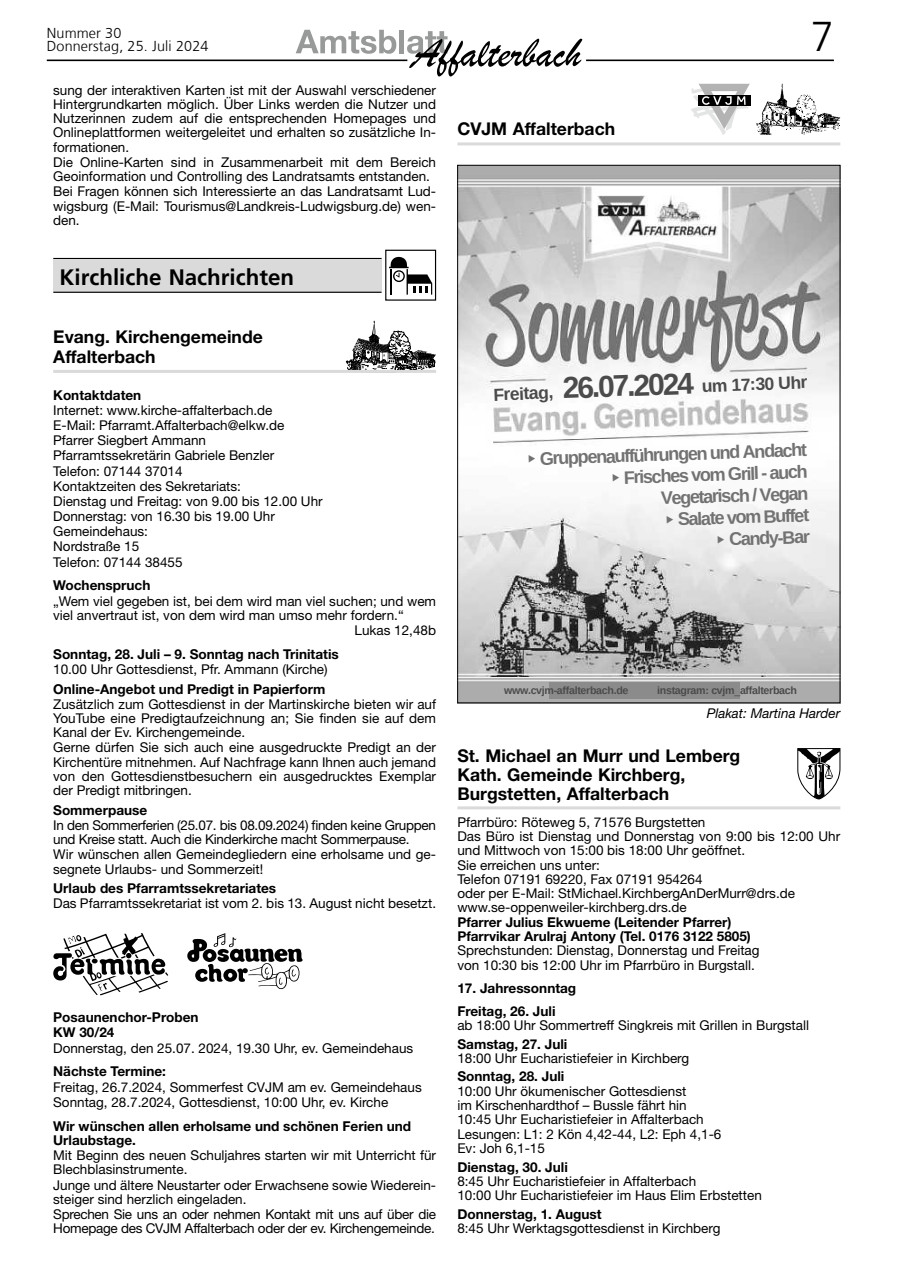
<style>
.page{position:relative;width:902px;height:1280px;background:#fff}
.page>*{position:absolute;margin:0;border:0;box-sizing:border-box;transform-origin:0 0}
.t1{font:300 41.55px "Frutiger";color:#000}
.t2{font:700 30px "Arimo";color:#4b4b4b}
.t3{font:700 22.35px "Frutiger";color:#000}
.t4{font:700 18.15px/21.8px "Arimo";color:#727272;text-align:right}
.t5{font:700 17.55px/19.2px "Helvetica Neue";color:#000}
.t6{font:700 17.55px "Arimo";color:#4b4b4b}
.t7{font:300 14.4px/12.8px "Frutiger";letter-spacing:.01em;color:#000}
.t8{font:700 13.65px/14.4px "Helvetica Neue LT Pro";color:#000}
.t9{font:13.5px/14.4px "Helvetica Neue LT Pro";color:#000}
.t10{font:13.5px/14.5px "Helvetica Neue LT Pro";letter-spacing:-.02em;color:#000}
.t11{font:700 13.5px/14.2px "Helvetica Neue LT Pro";color:#000}
.t12{font:italic 13.5px "Helvetica Neue LT Pro";color:#000}
.t13{font:700 10.65px "Arimo";letter-spacing:-.03em;color:#4a4a4a}
.t14{font:700 10.65px "Arimo";letter-spacing:-.03em;color:#4b4b4b}
.s1{font-family:"Free Sans";font-weight:400}
.s2{font-weight:400}
</style>
<div class="page">
<hr style="left:47px;top:60px;width:360px;height:1px;background:#000">
<hr style="left:586px;top:60px;width:247px;height:1px;background:#000">
<svg style="left:296px;top:30px;width:100px;height:24px"></svg>
<div style="left:399px;top:30px;width:5px;height:23px;background:#989999"></div>
<svg style="left:407px;top:31px;width:175px;height:46px"></svg>
<hr style="left:53px;top:258px;width:328px;height:1px;background:#000">
<div style="left:53px;top:259px;width:328px;height:32px;background:#dadadb"></div>
<hr style="left:53px;top:292px;width:328px;height:1px;background:#000">
<div style="left:385px;top:250px;width:51px;height:51px;border:1px solid #000"></div>
<svg style="left:389px;top:256px;width:43px;height:39px"></svg>
<svg style="left:346px;top:321px;width:90px;height:49px"></svg>
<hr style="left:53px;top:370px;width:383px;height:3px;background:#dadadb">
<svg style="left:53px;top:933px;width:115px;height:62px"></svg>
<svg style="left:187px;top:933px;width:115px;height:57px"></svg>
<div style="left:698px;top:95px;width:52px;height:11px;background:#000"></div>
<svg style="left:691px;top:84px;width:58px;height:51px"></svg>
<svg style="left:756px;top:83px;width:84px;height:52px"></svg>
<hr style="left:457px;top:142px;width:383px;height:3px;background:#dadadb">
<img style="left:459px;top:167px;width:379px;height:534px">
<img style="left:597px;top:195px;width:120px;height:42px">
<div style="left:549px;top:682px;width:190px;height:16px;background:#8b8b8b"></div>
<svg style="left:797px;top:748px;width:43px;height:51px"></svg>
<hr style="left:457px;top:806px;width:383px;height:3px;background:#dadadb">
<p class="t7" style="left:47px;top:27px;width:163px">Nummer 30<br>Donnerstag, 25. Juli 2024</p>
<p class="t9" style="left:53px;top:82px;width:384px">sung der interaktiven Karten ist mit der Auswahl verschiedener Hintergrundkarten möglich. Über Links werden die Nutzer und Nutzerinnen zudem auf die entsprechenden Homepages und Onlineplattformen weitergeleitet und erhalten so zusätzliche In&shy;formationen.<br>Die Online-Karten sind in Zusammenarbeit mit dem Bereich Geoinformation und Controlling des Landratsamts entstanden.<br>Bei Fragen können sich Interessierte an das Landratsamt Lud&shy;wigsburg (E-Mail: Tourismus@Landkreis-Ludwigsburg.de) wen&shy;den.</p>
<h3 class="t3" style="left:60px;top:264px;width:236px">Kirchliche Nachrichten</h3>
<p class="t5" style="left:53px;top:327px;width:211px">Evang. Kirchengemeinde<br>Affalterbach</p>
<p class="t8" style="left:53px;top:387px;width:90px">Kontaktdaten</p>
<p class="t9" style="left:53px;top:402px;width:271px;line-height:15.1px">Internet: www.kirche-affalterbach.de<br>E-Mail: Pfarramt.Affalterbach@elkw.de<br>Pfarrer Siegbert Ammann<br>Pfarramtssekretärin Gabriele Benzler<br>Telefon: 07144 37014<br>Kontaktzeiten des Sekretariats:<br>Dienstag und Freitag: von 9.00 bis 12.00 Uhr<br>Donnerstag: von 16.30 bis 19.00 Uhr<br>Gemeindehaus:<br>Nordstraße 15<br>Telefon: 07144 38455</p>
<p class="t8" style="left:53px;top:578px;width:99px">Wochenspruch</p>
<p class="t9" style="left:53px;top:593px;width:384px">„Wem viel gegeben ist, bei dem wird man viel suchen; und wem</p>
<p class="t9" style="left:53px;top:607px;width:352px">viel anvertraut ist, von dem wird man umso mehr fordern.“</p>
<p class="t9" style="left:354px;top:623px;width:83px">Lukas 12,48b</p>
<p class="t8" style="left:53px;top:646px;width:287px">Sonntag, 28. Juli – 9. Sonntag nach Trinitatis</p>
<p class="t9" style="left:53px;top:662px;width:276px">10.00 Uhr Gottesdienst, Pfr. Ammann (Kirche)</p>
<p class="t8" style="left:53px;top:681px;width:274px">Online-Angebot und Predigt in Papierform</p>
<p class="t9" style="left:53px;top:696px;width:384px">Zusätzlich zum Gottesdienst in der Martinskirche bieten wir auf YouTube eine Predigtaufzeichnung an; Sie finden sie auf dem Kanal der Ev. Kirchengemeinde.<br>Gerne dürfen Sie sich auch eine ausgedruckte Predigt an der Kirchentüre mitnehmen. Auf Nachfrage kann Ihnen auch jemand von den Gottesdienstbesuchern ein ausgedrucktes Exemplar der Predigt mitbringen.</p>
<p class="t8" style="left:53px;top:802px;width:96px">Sommerpause</p>
<p class="t10" style="left:53px;top:817px;width:384px">In den Sommerferien (25.07. bis 08.09.2024) finden keine Gruppen und Kreise statt. Auch die Kinderkirche macht Sommerpause.<br>Wir wünschen allen Gemeindegliedern eine erholsame und ge&shy;segnete Urlaubs- und Sommerzeit!</p>
<p class="t8" style="left:53px;top:881px;width:224px">Urlaub des Pfarramtssekretariates</p>
<p class="t9" style="left:53px;top:896px;width:384px">Das Pfarramtssekretariat ist vom 2. bis 13. August nicht besetzt.</p>
<p class="t8" style="left:53px;top:1010px;width:147px">Posaunenchor-Proben</p>
<p class="t11" style="left:53px;top:1025px;width:63px">KW 30/24</p>
<p class="t9" style="left:53px;top:1040px;width:361px">Donnerstag, den 25.07. 2024, 19.30 Uhr, ev. Gemeindehaus</p>
<p class="t8" style="left:53px;top:1064px;width:114px">Nächste Termine:</p>
<p class="t9" style="left:53px;top:1079px;width:370px;line-height:15.1px">Freitag, 26.7.2024, Sommerfest CVJM am ev. Gemeindehaus<br>Sonntag, 28.7.2024, Gottesdienst, 10:00 Uhr, ev. Kirche</p>
<p class="t8" style="left:53px;top:1118px;width:359px">Wir wünschen allen erholsame und schönen Ferien und<br>Urlaubstage.</p>
<p class="t9" style="left:53px;top:1148px;width:384px">Mit Beginn des neuen Schuljahres starten wir mit Unterricht für Blechblasinstrumente.<br>Junge und ältere Neustarter oder Erwachsene sowie Wiederein&shy;steiger sind herzlich eingeladen.<br>Sprechen Sie uns an oder nehmen Kontakt mit uns auf über die Homepage des CVJM Affalterbach oder der ev. Kirchengemeinde.</p>
<p class="t5" style="left:457px;top:119px;width:159px">CVJM Affalterbach</p>
<h1 class="t1" style="left:810px;top:13px;width:25px">7</h1>
<p class="t6" style="left:493px;top:382px;width:61px;rotate:-2deg">Freitag,</p>
<h2 class="t2" style="left:562px;top:367px;width:133px;rotate:-2deg">26.07.2024</h2>
<p class="t6" style="left:701px;top:374px;width:107px;rotate:-2deg">um 17:30 Uhr</p>
<h3 class="t4" style="left:525px;top:449px;width:283px;rotate:-2deg"><span class="s1">▸</span> Gruppenaufführungen und Andacht <span class="s1">▸</span> Frisches vom Grill - auch<br>Vegetarisch / Vegan<br><span class="s1">▸</span> Salate vom Buffet<br><span class="s1">▸</span> Candy-Bar</h3>
<p class="t14" style="left:504px;top:683px;width:126px">www.cvjm-affalterbach.de</p>
<p class="t13" style="left:657px;top:683px;width:141px">instagram: cvjm<span class="s2">_</span>affalterbach</p>
<p class="t12" style="left:706px;top:705px;width:135px">Plakat: Martina Harder</p>
<p class="t5" style="left:457px;top:745px;width:284px">St. Michael an Murr und Lemberg<br>Kath. Gemeinde Kirchberg,<br>Burgstetten, Affalterbach</p>
<p class="t9" style="left:457px;top:814px;width:384px">Pfarrbüro: Röteweg 5, 71576 Burgstetten<br>Das Büro ist Dienstag und Donnerstag von 9:00 bis 12:00 Uhr und Mittwoch von 15:00 bis 18:00 Uhr geöffnet.<br>Sie erreichen uns unter:<br>Telefon 07191 69220, Fax 07191 954264<br>oder per E-Mail: StMichael.KirchbergAnDerMurr@drs.de www.se-oppenweiler-kirchberg.drs.de</p>
<p class="t11" style="left:457px;top:914px;width:295px">Pfarrer Julius Ekwueme (Leitender Pfarrer)<br>Pfarrvikar Arulraj Antony (Tel. 0176 3122 5805)</p>
<p class="t9" style="left:457px;top:943px;width:304px">Sprechstunden: Dienstag, Donnerstag und Freitag von 10:30 bis 12:00 Uhr im Pfarrbüro in Burgstall.</p>
<p class="t8" style="left:457px;top:976px;width:120px;line-height:23px">17. Jahressonntag<br>Freitag, 26. Juli</p>
<p class="t9" style="left:457px;top:1017px;width:353px">ab 18:00 Uhr Sommertreff Singkreis mit Grillen in Burgstall</p>
<p class="t8" style="left:457px;top:1036px;width:111px">Samstag, 27. Juli</p>
<p class="t9" style="left:457px;top:1050px;width:233px">18:00 Uhr Eucharistiefeier in Kirchberg</p>
<p class="t8" style="left:457px;top:1069px;width:108px">Sonntag, 28. Juli</p>
<p class="t9" style="left:457px;top:1083px;width:265px">10:00 Uhr ökumenischer Gottesdienst<br>im Kirschenhardthof – Bussle fährt hin 10:45 Uhr Eucharistiefeier in Affalterbach Lesungen: L1: 2 Kön 4,42-44, L2: Eph 4,1-6<br>Ev: Joh 6,1-15</p>
<p class="t8" style="left:457px;top:1159px;width:112px">Dienstag, 30. Juli</p>
<p class="t9" style="left:457px;top:1174px;width:306px">8:45 Uhr Eucharistiefeier in Affalterbach<br>10:00 Uhr Eucharistiefeier im Haus Elim Erbstetten</p>
<p class="t8" style="left:457px;top:1206px;width:146px">Donnerstag, 1. August</p>
<p class="t9" style="left:457px;top:1221px;width:264px">8:45 Uhr Werktagsgottesdienst in Kirchberg</p>
</div>
